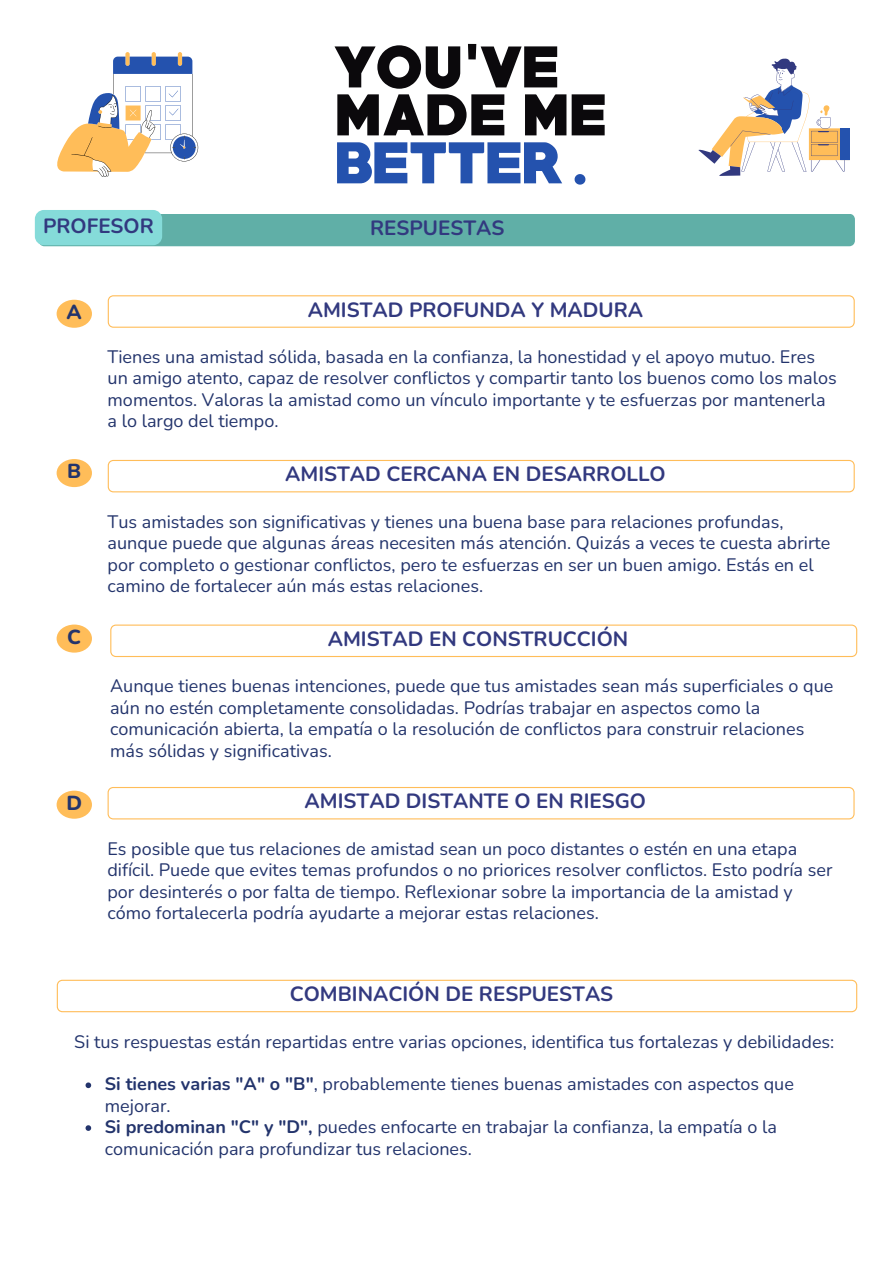
<style>
.page{position:relative;width:894px;height:1264px;background:#fff}
.page>*{position:absolute;margin:0;border:0;box-sizing:border-box;transform-origin:0 0}
.t1{font:700 51.6px/48px "PRIMETIME";color:#0b090c}
.t2{font:700 20.55px "Nunito";color:#32397f}
.t3{font:800 20.25px "Nunito";color:#23346c}
.t4{font:18px/21.3px "Nunito";color:#23346c}
.s1{color:#2452ae}
.s2{font-weight:700}
</style>
<div class="page">
<div style="left:39px;top:214px;width:815px;height:32px;background:#60afa7"></div>
<div style="left:57px;top:624px;width:35px;height:28px;background:#ffbd59;border-radius:50%"></div>
<div style="left:57px;top:300px;width:35px;height:28px;background:#ffbd59;border-radius:50%"></div>
<div style="left:57px;top:459px;width:35px;height:28px;background:#ffbd59;border-radius:50%"></div>
<div style="left:57px;top:790px;width:35px;height:28px;background:#ffbd59;border-radius:50%"></div>
<svg style="left:107px;top:295px;width:747px;height:33px"></svg>
<svg style="left:107px;top:460px;width:747px;height:32px"></svg>
<svg style="left:110px;top:624px;width:747px;height:33px"></svg>
<svg style="left:107px;top:787px;width:747px;height:32px"></svg>
<svg style="left:57px;top:979px;width:800px;height:33px"></svg>
<svg style="left:57px;top:52px;width:141px;height:125px"></svg>
<svg style="left:698px;top:58px;width:151px;height:117px"></svg>
<div style="left:840px;top:128px;width:9px;height:32px;background:#2452ae"></div>
<div style="left:35px;top:210px;width:127px;height:35px;background:#85dbd9;border-radius:9px"></div>
<svg style="left:85px;top:1082px;width:6px;height:6px"></svg>
<svg style="left:85px;top:1125px;width:6px;height:5px"></svg>
<p class="t1" style="left:335px;top:45px;width:273px">YOU’VE<br>MADE ME<br><span class="s1">BETTER.</span></p>
<p class="t2" style="left:43px;top:212px;width:112px">PROFESOR</p>
<h2 class="t2" style="left:370px;top:214px;width:136px">RESPUESTAS</h2>
<h1 class="t3" style="left:67px;top:298px;width:17px">A</h1>
<p class="t2" style="left:307px;top:296px;width:337px">AMISTAD PROFUNDA Y MADURA</p>
<p class="t4" style="left:107px;top:346px;width:730px">Tienes una amistad sólida, basada en la confianza, la honestidad y el apoyo mutuo. Eres un amigo atento, capaz de resolver conflictos y compartir tanto los buenos como los malos momentos. Valoras la amistad como un vínculo importante y te esfuerzas por mantenerla a lo largo del tiempo.</p>
<p class="t3" style="left:67px;top:457px;width:16px">B</p>
<h2 class="t2" style="left:285px;top:460px;width:382px">AMISTAD CERCANA EN DESARROLLO</h2>
<p class="t4" style="left:107px;top:511px;width:724px">Tus amistades son significativas y tienes una buena base para relaciones profundas, aunque puede que algunas áreas necesiten más atención. Quizás a veces te cuesta abrirte por completo o gestionar conflictos, pero te esfuerzas en ser un buen amigo. Estás en el camino de fortalecer aún más estas relaciones.</p>
<p class="t3" style="left:67px;top:623px;width:15px">C</p>
<h2 class="t2" style="left:327px;top:625px;width:302px">AMISTAD EN CONSTRUCCIÓN</h2>
<p class="t4" style="left:110px;top:675px;width:724px">Aunque tienes buenas intenciones, puede que tus amistades sean más superficiales o que aún no estén completamente consolidadas. Podrías trabajar en aspectos como la comunicación abierta, la empatía o la resolución de conflictos para construir relaciones más sólidas y significativas.</p>
<h2 class="t3" style="left:66px;top:789px;width:17px">D</h2>
<h2 class="t2" style="left:304px;top:787px;width:343px">AMISTAD DISTANTE O EN RIESGO</h2>
<p class="t4" style="left:107px;top:838px;width:726px">Es posible que tus relaciones de amistad sean un poco distantes o estén en una etapa difícil. Puede que evites temas profundos o no priorices resolver conflictos. Esto podría ser por desinterés o por falta de tiempo. Reflexionar sobre la importancia de la amistad y cómo fortalecerla podría ayudarte a mejorar estas relaciones.</p>
<h2 class="t2" style="left:290px;top:980px;width:325px">COMBINACIÓN DE RESPUESTAS</h2>
<p class="t4" style="left:74px;top:1031px;width:761px">Si tus respuestas están repartidas entre varias opciones, identifica tus fortalezas y debilidades:</p>
<h2 class="t4" style="left:105px;top:1073px;width:690px"><span class="s2">Si tienes varias "A" o "B"</span>, probablemente tienes buenas amistades con aspectos que mejorar.</h2>
<p class="t4" style="left:105px;top:1116px;width:673px"><span class="s2">Si predominan "C" y "D",</span> puedes enfocarte en trabajar la confianza, la empatía o la comunicación para profundizar tus relaciones.</p>
</div>
